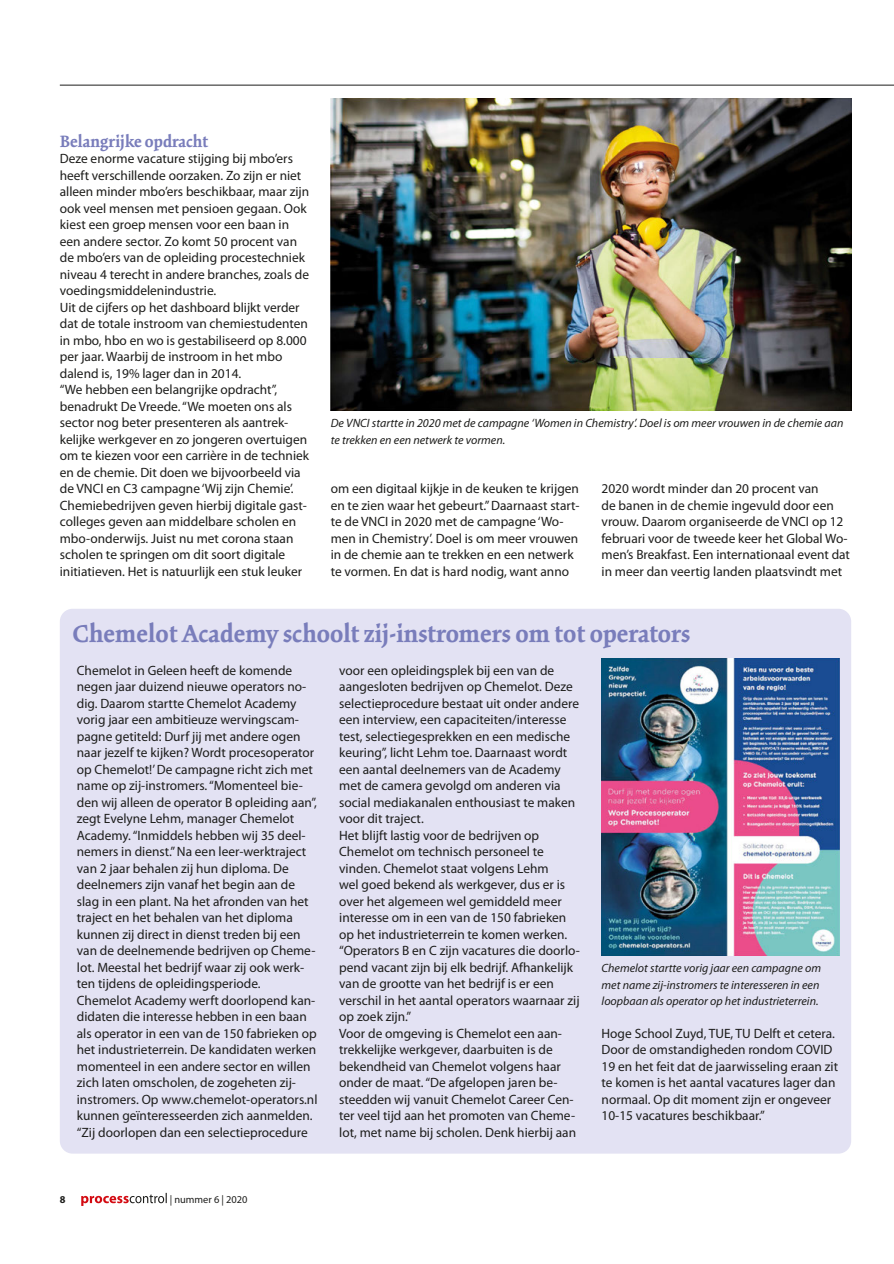
<style>
.page{position:relative;width:894px;height:1264px;background:#fff}
.page>*{position:absolute;margin:0;border:0;box-sizing:border-box;transform-origin:0 0}
.t1{font:700 27px "Kinesis Std";color:#797dbb}
.t2{font:700 18px "Kinesis Std";color:#797dbb}
.t3{font:13.5px/16.5px "Myriad Pro";color:#1d1d1b}
.t4{font:italic 12px/16.5px "Myriad Pro";color:#1d1d1b}
.t5{font:10.5px "Myriad Pro";color:#1d1d1b}
.t6{font:700 10.5px "Myriad Pro";color:#1d1d1b}
</style>
<div class="page">
<div style="left:60px;top:608px;width:791px;height:545px;background:#e3e2f3;border-radius:13px"></div>
<img style="left:601px;top:658px;width:238px;height:297px">
<img style="left:330px;top:98px;width:521px;height:313px">
<svg style="left:81px;top:1192px;width:86px;height:13px"></svg>
<hr style="left:60px;top:85px;width:833px;height:1px;background:#1d1d1b">
<h2 class="t2" style="left:60px;top:130px;width:150px">Belangrijke opdracht</h2>
<p class="t3" style="left:60px;top:150px;width:251px">Deze enorme vacature stijging bij mbo’ers heeft verschillende oorzaken. Zo zijn er niet alleen minder mbo’ers beschikbaar, maar zijn ook veel mensen met pensioen gegaan. Ook kiest een groep mensen voor een baan in een andere sector. Zo komt 50 procent van de mbo’ers van de opleiding procestechniek niveau 4 terecht in andere branches, zoals de voedingsmiddelenindustrie.<br>Uit de cijfers op het dashboard blijkt verder dat de totale instroom van chemiestudenten in mbo, hbo en wo is gestabiliseerd op 8.000 per jaar. Waarbij de instroom in het mbo dalend is, 19% lager dan in 2014.<br>“We hebben een belangrijke opdracht”, benadrukt De Vreede. “We moeten ons als sector nog beter presenteren als aantrek&shy;kelijke werkgever en zo jongeren overtuigen om te kiezen voor een carrière in de techniek en de chemie. Dit doen we bijvoorbeeld via de VNCI en C3 campagne ‘Wij zijn Chemie’.<br>Chemiebedrijven geven hierbij digitale gast&shy;colleges geven aan middelbare scholen en mbo-onderwijs. Juist nu met corona staan scholen te springen om dit soort digitale initiatieven. Het is natuurlijk een stuk leuker</p>
<p class="t4" style="left:330px;top:415px;width:514px">De VNCI startte in 2020 met de campagne ‘Women in Chemistry’. Doel is om meer vrouwen in de chemie aan te trekken en een netwerk te vormen.</p>
<p class="t3" style="left:330px;top:480px;width:250px">om een digitaal kijkje in de keuken te krijgen en te zien waar het gebeurt.” Daarnaast start&shy;te de VNCI in 2020 met de campagne ‘Wo&shy;men in Chemistry’. Doel is om meer vrouwen in de chemie aan te trekken en een netwerk te vormen. En dat is hard nodig, want anno</p>
<p class="t3" style="left:601px;top:480px;width:250px">2020 wordt minder dan 20 procent van<br>de banen in de chemie ingevuld door een vrouw. Daarom organiseerde de VNCI op 12 februari voor de tweede keer het Global Wo&shy;men’s Breakfast. Een internationaal event dat in meer dan veertig landen plaatsvindt met</p>
<h1 class="t1" style="left:73px;top:617px;width:619px">Chemelot Academy schoolt zij-instromers om tot operators</h1>
<p class="t3" style="left:77px;top:661px;width:242px">Chemelot in Geleen heeft de komende negen jaar duizend nieuwe operators no&shy;dig. Daarom startte Chemelot Academy vorig jaar een ambitieuze wervingscam&shy;pagne getiteld: Durf jij met andere ogen naar jezelf te kijken? Wordt procesoperator op Chemelot!’ De campagne richt zich met name op zij-instromers. “Momenteel bie&shy;den wij alleen de operator B opleiding aan”, zegt Evelyne Lehm, manager Chemelot Academy. “Inmiddels hebben wij 35 deel&shy;nemers in dienst.” Na een leer-werktraject van 2 jaar behalen zij hun diploma. De deelnemers zijn vanaf het begin aan de slag in een plant. Na het afronden van het traject en het behalen van het diploma kunnen zij direct in dienst treden bij een van de deelnemende bedrijven op Cheme&shy;lot. Meestal het bedrijf waar zij ook werk&shy;ten tijdens de opleidingsperiode.<br>Chemelot Academy werft doorlopend kan&shy;didaten die interesse hebben in een baan als operator in een van de 150 fabrieken op het industrieterrein. De kandidaten werken momenteel in een andere sector en willen zich laten omscholen, de zogeheten zij&shy;instromers. Op www.chemelot-operators.nl kunnen geïnteresseerden zich aanmelden. “Zij doorlopen dan een selectieprocedure</p>
<p class="t3" style="left:339px;top:661px;width:242px">voor een opleidingsplek bij een van de aangesloten bedrijven op Chemelot. Deze selectieprocedure bestaat uit onder andere een interview, een capaciteiten/interesse test, selectiegesprekken en een medische keuring”, licht Lehm toe. Daarnaast wordt een aantal deelnemers van de Academy met de camera gevolgd om anderen via social mediakanalen enthousiast te maken voor dit traject.<br>Het blijft lastig voor de bedrijven op Chemelot om technisch personeel te vinden. Chemelot staat volgens Lehm<br>wel goed bekend als werkgever, dus er is over het algemeen wel gemiddeld meer interesse om in een van de 150 fabrieken op het industrieterrein te komen werken. “Operators B en C zijn vacatures die doorlo&shy;pend vacant zijn bij elk bedrijf. Afhankelijk van de grootte van het bedrijf is er een verschil in het aantal operators waarnaar zij op zoek zijn.”<br>Voor de omgeving is Chemelot een aan&shy;trekkelijke werkgever, daarbuiten is de bekendheid van Chemelot volgens haar onder de maat. “De afgelopen jaren be&shy;steedden wij vanuit Chemelot Career Cen&shy;ter veel tijd aan het promoten van Cheme&shy;lot, met name bij scholen. Denk hierbij aan</p>
<p class="t6" style="left:60px;top:1193px;width:7px">8</p>
<p class="t5" style="left:170px;top:1193px;width:79px">| nummer 6 | 2020</p>
<p class="t4" style="left:601px;top:960px;width:221px">Chemelot startte vorig jaar een campagne om met name zij-instromers te interesseren in een loopbaan als operator op het industrieterrein.</p>
<p class="t3" style="left:601px;top:1024px;width:238px">Hoge School Zuyd, TUE, TU Delft et cetera.<br>Door de omstandigheden rondom COVID 19 en het feit dat de jaarwisseling eraan zit te komen is het aantal vacatures lager dan normaal. Op dit moment zijn er ongeveer 10-15 vacatures beschikbaar.”</p>
</div>
